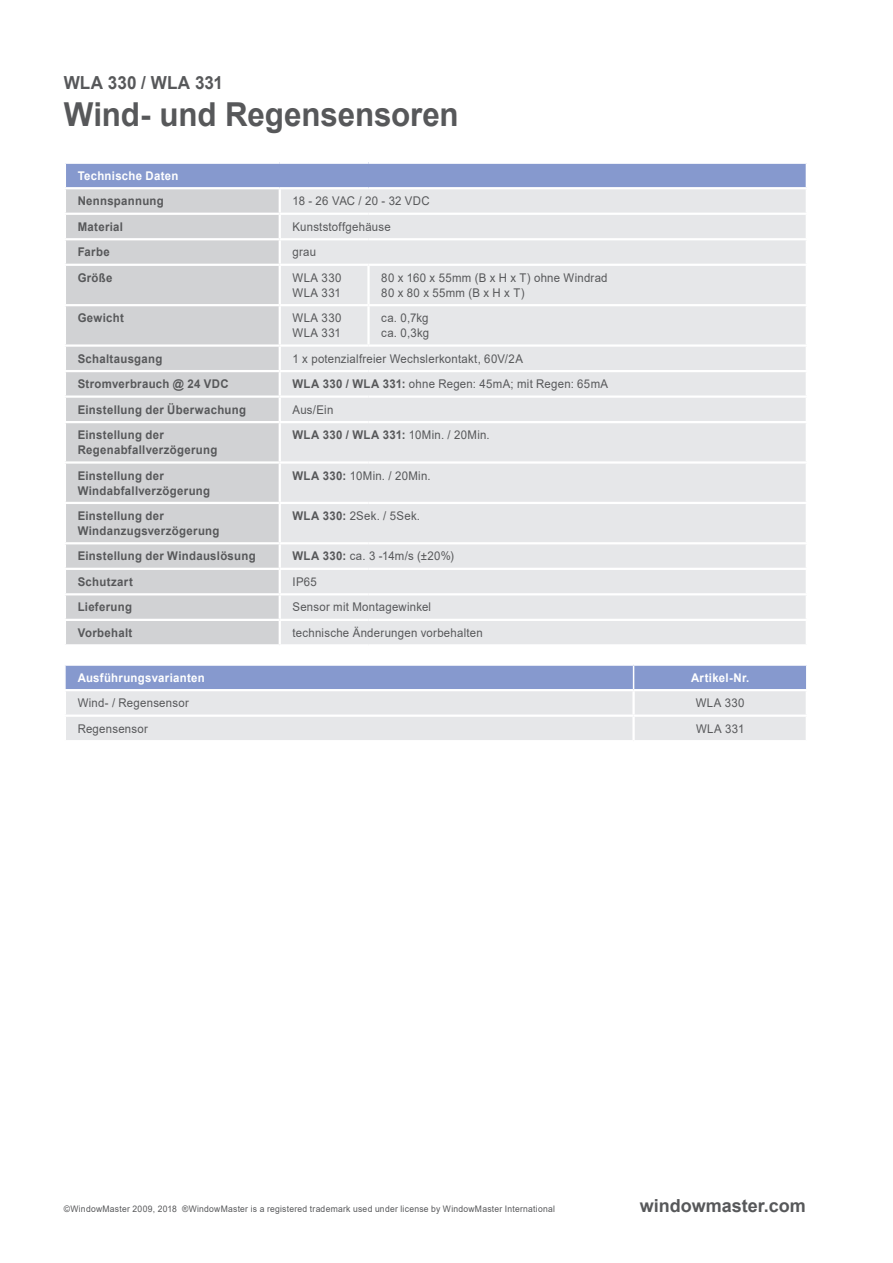
<style>
.page{position:relative;width:893px;height:1263px;background:#fff}
.page>*{position:absolute;margin:0;border:0;box-sizing:border-box;transform-origin:0 0}
.Product_name{font:700 33px "Arial";letter-spacing:-.005em;color:#57585a;scale:.95 1}
.Product_nr{font:700 18px "Arial";color:#57585a}
.Product_nr-2{font:700 18px "Arial";color:#57585a;scale:.95 1}
.breadtxt{font:12px "Arial";letter-spacing:.02em;color:#57585a;scale:.95 1}
.breadtxt_bold{font:700 12px/15px "Arial";letter-spacing:.025em;color:#57585a;scale:.95 1}
.breadtxt_hvid_bold{font:700 12px "Arial";letter-spacing:.025em;color:#fff;scale:.95 1}
.breadtxt_bold-2{font:12px "Arial";letter-spacing:.025em;color:#57585a;scale:.95 1}
.breadtxt-2{font:700 12px "Arial";letter-spacing:.03em;color:#57585a;scale:.95 1}
.t1{font:9px "Arial";letter-spacing:.03em;color:#57585a;scale:.95 1}
.s1{font-weight:700}
.s2{font-weight:400}
</style>
<div class="page">
<div style="left:65px;top:163px;width:742px;height:25px;background:#8699ce"></div>
<div style="left:66px;top:189px;width:213px;height:455px;background:#d1d2d4"></div>
<div style="left:281px;top:189px;width:525px;height:455px;background:#e6e7e9"></div>
<hr style="left:806px;top:164px;width:2px;height:23px;background:#fff">
<hr style="left:64px;top:162px;width:216px;height:2px;background:#fff">
<hr style="left:64px;top:164px;width:2px;height:23px;background:#fff">
<hr style="left:280px;top:162px;width:89px;height:2px;background:#fff">
<hr style="left:369px;top:162px;width:439px;height:2px;background:#fff">
<hr style="left:64px;top:187px;width:216px;height:2px;background:#fff">
<hr style="left:280px;top:187px;width:89px;height:2px;background:#fff">
<hr style="left:369px;top:187px;width:439px;height:2px;background:#fff">
<hr style="left:64px;top:213px;width:216px;height:2px;background:#fff">
<hr style="left:280px;top:213px;width:89px;height:2px;background:#fff">
<hr style="left:369px;top:213px;width:439px;height:2px;background:#fff">
<hr style="left:64px;top:238px;width:216px;height:2px;background:#fff">
<hr style="left:280px;top:238px;width:89px;height:2px;background:#fff">
<hr style="left:369px;top:238px;width:439px;height:2px;background:#fff">
<hr style="left:64px;top:264px;width:216px;height:2px;background:#fff">
<hr style="left:280px;top:264px;width:89px;height:2px;background:#fff">
<hr style="left:369px;top:264px;width:439px;height:2px;background:#fff">
<hr style="left:367px;top:266px;width:3px;height:38px;background:#fff">
<hr style="left:64px;top:304px;width:216px;height:2px;background:#fff">
<hr style="left:280px;top:304px;width:89px;height:2px;background:#fff">
<hr style="left:369px;top:304px;width:439px;height:2px;background:#fff">
<hr style="left:367px;top:306px;width:3px;height:38px;background:#fff">
<hr style="left:64px;top:344px;width:216px;height:3px;background:#fff">
<hr style="left:280px;top:344px;width:89px;height:3px;background:#fff">
<hr style="left:369px;top:344px;width:439px;height:3px;background:#fff">
<hr style="left:64px;top:370px;width:216px;height:2px;background:#fff">
<hr style="left:280px;top:370px;width:89px;height:2px;background:#fff">
<hr style="left:369px;top:370px;width:439px;height:2px;background:#fff">
<hr style="left:64px;top:395px;width:216px;height:3px;background:#fff">
<hr style="left:280px;top:395px;width:89px;height:3px;background:#fff">
<hr style="left:369px;top:395px;width:439px;height:3px;background:#fff">
<hr style="left:64px;top:421px;width:216px;height:2px;background:#fff">
<hr style="left:280px;top:421px;width:89px;height:2px;background:#fff">
<hr style="left:369px;top:421px;width:439px;height:2px;background:#fff">
<hr style="left:64px;top:461px;width:216px;height:3px;background:#fff">
<hr style="left:280px;top:461px;width:89px;height:3px;background:#fff">
<hr style="left:369px;top:461px;width:439px;height:3px;background:#fff">
<hr style="left:64px;top:502px;width:216px;height:2px;background:#fff">
<hr style="left:280px;top:502px;width:89px;height:2px;background:#fff">
<hr style="left:369px;top:502px;width:439px;height:2px;background:#fff">
<hr style="left:64px;top:542px;width:216px;height:2px;background:#fff">
<hr style="left:280px;top:542px;width:89px;height:2px;background:#fff">
<hr style="left:369px;top:542px;width:439px;height:2px;background:#fff">
<hr style="left:64px;top:568px;width:216px;height:2px;background:#fff">
<hr style="left:280px;top:568px;width:89px;height:2px;background:#fff">
<hr style="left:369px;top:568px;width:439px;height:2px;background:#fff">
<hr style="left:64px;top:593px;width:216px;height:2px;background:#fff">
<hr style="left:280px;top:593px;width:89px;height:2px;background:#fff">
<hr style="left:369px;top:593px;width:439px;height:2px;background:#fff">
<hr style="left:64px;top:619px;width:216px;height:2px;background:#fff">
<hr style="left:280px;top:619px;width:89px;height:2px;background:#fff">
<hr style="left:369px;top:619px;width:439px;height:2px;background:#fff">
<svg style="left:65px;top:666px;width:741px;height:74px;background:#c6cde0"></svg>
<hr style="left:64px;top:691px;width:2px;height:23px;background:#fff">
<hr style="left:64px;top:689px;width:570px;height:2px;background:#fff">
<hr style="left:632px;top:691px;width:3px;height:23px;background:#fff">
<hr style="left:634px;top:689px;width:174px;height:2px;background:#fff">
<hr style="left:64px;top:717px;width:2px;height:23px;background:#fff">
<hr style="left:64px;top:714px;width:570px;height:3px;background:#fff">
<hr style="left:632px;top:717px;width:3px;height:23px;background:#fff">
<hr style="left:634px;top:714px;width:174px;height:3px;background:#fff">
<p class="Product_nr-2" style="left:64px;top:70px;width:169px">WLA 330 / WLA 331</p>
<p class="Product_name" style="left:64px;top:91px;width:417px">Wind- und Regensensoren</p>
<p class="breadtxt_hvid_bold" style="left:78px;top:167px;width:108px">Technische Daten</p>
<p class="breadtxt_bold" style="left:78px;top:194px;width:92px">Nennspannung</p>
<p class="breadtxt" style="left:293px;top:193px;width:146px">18 - 26 VAC / 20 - 32 VDC</p>
<p class="breadtxt_bold" style="left:78px;top:219px;width:49px">Material</p>
<p class="breadtxt" style="left:293px;top:218px;width:105px">Kunststoffgehäuse</p>
<p class="breadtxt_bold" style="left:78px;top:245px;width:35px">Farbe</p>
<p class="breadtxt" style="left:293px;top:244px;width:26px">grau</p>
<p class="breadtxt_bold" style="left:78px;top:270px;width:38px">Größe</p>
<p class="breadtxt" style="left:293px;top:270px;width:53px">WLA 330</p>
<p class="breadtxt" style="left:293px;top:285px;width:52px">WLA 331</p>
<p class="breadtxt" style="left:381px;top:270px;width:240px">80 x 160 x 55mm (B x H x T) ohne Windrad</p>
<p class="breadtxt" style="left:381px;top:285px;width:152px">80 x 80 x 55mm (B x H x T)</p>
<p class="breadtxt_bold" style="left:78px;top:311px;width:50px">Gewicht</p>
<p class="breadtxt" style="left:293px;top:310px;width:53px">WLA 330</p>
<p class="breadtxt" style="left:293px;top:325px;width:52px">WLA 331</p>
<p class="breadtxt" style="left:381px;top:310px;width:51px">ca. 0,7kg</p>
<p class="breadtxt" style="left:381px;top:325px;width:52px">ca. 0,3kg</p>
<p class="breadtxt_bold" style="left:78px;top:351px;width:91px">Schaltausgang</p>
<p class="breadtxt" style="left:293px;top:350px;width:244px">1 x potenzialfreier Wechslerkontakt, 60V/2A</p>
<p class="breadtxt_bold" style="left:78px;top:377px;width:160px">Stromverbrauch @ 24 VDC</p>
<p class="breadtxt_bold-2" style="left:293px;top:376px;width:334px"><span class="s1">WLA 330 / WLA 331:</span> ohne Regen: 45mA; mit Regen: 65mA</p>
<p class="breadtxt_bold" style="left:78px;top:402px;width:179px">Einstellung der Überwachung</p>
<p class="breadtxt" style="left:293px;top:401px;width:44px">Aus/Ein</p>
<p class="breadtxt_bold" style="left:78px;top:428px;width:149px">Einstellung der<br>Regenabfallverzögerung</p>
<p class="breadtxt-2" style="left:293px;top:427px;width:209px">WLA 330 / WLA 331: <span class="s2">10Min. / 20Min.</span></p>
<p class="breadtxt_bold" style="left:78px;top:468px;width:141px">Einstellung der<br>Windabfallverzögerung</p>
<p class="breadtxt" style="left:293px;top:467px;width:147px"><span class="s1">WLA 330:</span> 10Min. / 20Min.</p>
<p class="breadtxt_bold" style="left:78px;top:509px;width:151px">Einstellung der<br>Windanzugsverzögerung</p>
<p class="breadtxt" style="left:293px;top:508px;width:136px"><span class="s1">WLA 330:</span> 2Sek. / 5Sek.</p>
<p class="breadtxt_bold" style="left:78px;top:549px;width:189px">Einstellung der Windauslösung</p>
<p class="breadtxt" style="left:293px;top:548px;width:172px"><span class="s1">WLA 330:</span> ca. 3 -14m/s (±20%)</p>
<p class="breadtxt_bold" style="left:78px;top:574px;width:60px">Schutzart</p>
<p class="breadtxt" style="left:293px;top:573px;width:27px">IP65</p>
<p class="breadtxt_bold" style="left:78px;top:600px;width:59px">Lieferung</p>
<p class="breadtxt" style="left:293px;top:599px;width:147px">Sensor mit Montagewinkel</p>
<p class="breadtxt_bold" style="left:78px;top:625px;width:59px">Vorbehalt</p>
<p class="breadtxt" style="left:293px;top:624px;width:202px">technische Änderungen vorbehalten</p>
<p class="breadtxt_hvid_bold" style="left:78px;top:669px;width:135px">Ausführungsvarianten</p>
<p class="breadtxt_hvid_bold" style="left:691px;top:669px;width:63px">Artikel-Nr.</p>
<p class="breadtxt" style="left:78px;top:695px;width:118px">Wind- / Regensensor</p>
<p class="breadtxt" style="left:696px;top:695px;width:53px">WLA 330</p>
<p class="breadtxt" style="left:78px;top:720px;width:75px">Regensensor</p>
<p class="breadtxt" style="left:696px;top:720px;width:52px">WLA 331</p>
<p class="t1" style="left:64px;top:1202px;width:519px">©WindowMaster 2009, 2018 ®WindowMaster is a registered trademark used under license by WindowMaster International</p>
<h2 class="Product_nr" style="left:640px;top:1193px;width:168px">windowmaster.com</h2>
</div>
